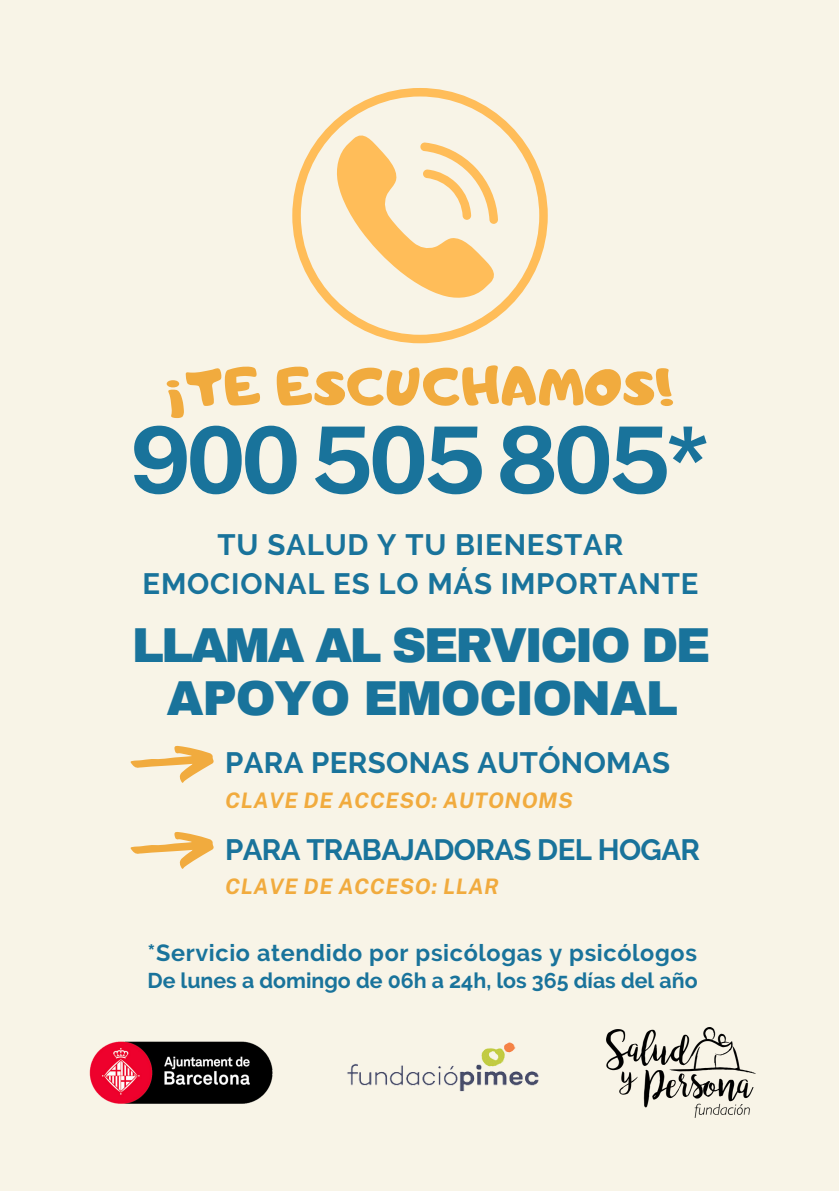
<style>
.page{position:relative;width:839px;height:1191px;background:#fff}
.page>*{position:absolute;margin:0;border:0;box-sizing:border-box;transform-origin:0 0}
.t1{font:700 92.2px "Public Sans";letter-spacing:-.05em;color:#19739b}
.t2{font:51.4px "Adigiana Toybox";letter-spacing:.01em;color:#f1ab3e}
.t3{font:900 48px "Archivo";letter-spacing:-.06em;color:#19739b}
.t4{font:900 48px "Archivo";letter-spacing:-.03em;color:#19739b}
.t5{font:700 29.4px/39.2px "Raleway";letter-spacing:.03em;color:#19739b;text-align:center}
.t6{font:700 29.4px "Raleway";letter-spacing:-.02em;color:#19739b}
.t7{font:700 29.4px "Raleway";letter-spacing:.01em;color:#19739b}
.t8{font:700 23.4px "Raleway";letter-spacing:.03em;color:#19739b}
.t9{font:700 21.4px "Raleway";color:#19739b}
.t10{font:italic 700 21.4px "Public Sans";letter-spacing:.03em;color:#f1ab3e}
</style>
<div class="page">
<div style="left:0;top:0;width:838px;height:1191px;background:#f8f4e7"></div>
<img style="left:607px;top:1028px;width:148px;height:90px">
<img style="left:89px;top:1041px;width:184px;height:63px">
<img style="left:347px;top:1042px;width:192px;height:50px">
<svg style="left:292px;top:88px;width:255px;height:255px"></svg>
<svg style="left:335px;top:130px;width:164px;height:169px"></svg>
<svg style="left:130px;top:746px;width:84px;height:37px"></svg>
<svg style="left:130px;top:832px;width:84px;height:37px"></svg>
<h2 class="t2" style="left:166px;top:353px;width:509px">¡TE ESCUCHAMOS!</h2>
<h1 class="t1" style="left:130px;top:406px;width:581px">900 505 805*</h1>
<p class="t5" style="left:142px;top:525px;width:557px">TU SALUD Y TU BIENESTAR<br>EMOCIONAL ES LO MÁS IMPORTANTE</p>
<h3 class="t3" style="left:132px;top:620px;width:580px">LLAMA AL SERVICIO DE</h3>
<h3 class="t4" style="left:166px;top:673px;width:512px">APOYO EMOCIONAL</h3>
<p class="t7" style="left:225px;top:746px;width:446px">PARA PERSONAS AUTÓNOMAS</p>
<p class="t10" style="left:225px;top:787px;width:349px">CLAVE DE ACCESO: AUTONOMS</p>
<p class="t6" style="left:225px;top:833px;width:476px">PARA TRABAJADORAS DEL HOGAR</p>
<p class="t10" style="left:225px;top:874px;width:275px">CLAVE DE ACCESO: LLAR</p>
<p class="t8" style="left:147px;top:939px;width:551px">*Servicio atendido por psicólogas y psicólogos</p>
<p class="t9" style="left:147px;top:968px;width:551px">De lunes a domingo de 06h a 24h, los 365 días del año</p>
</div>
